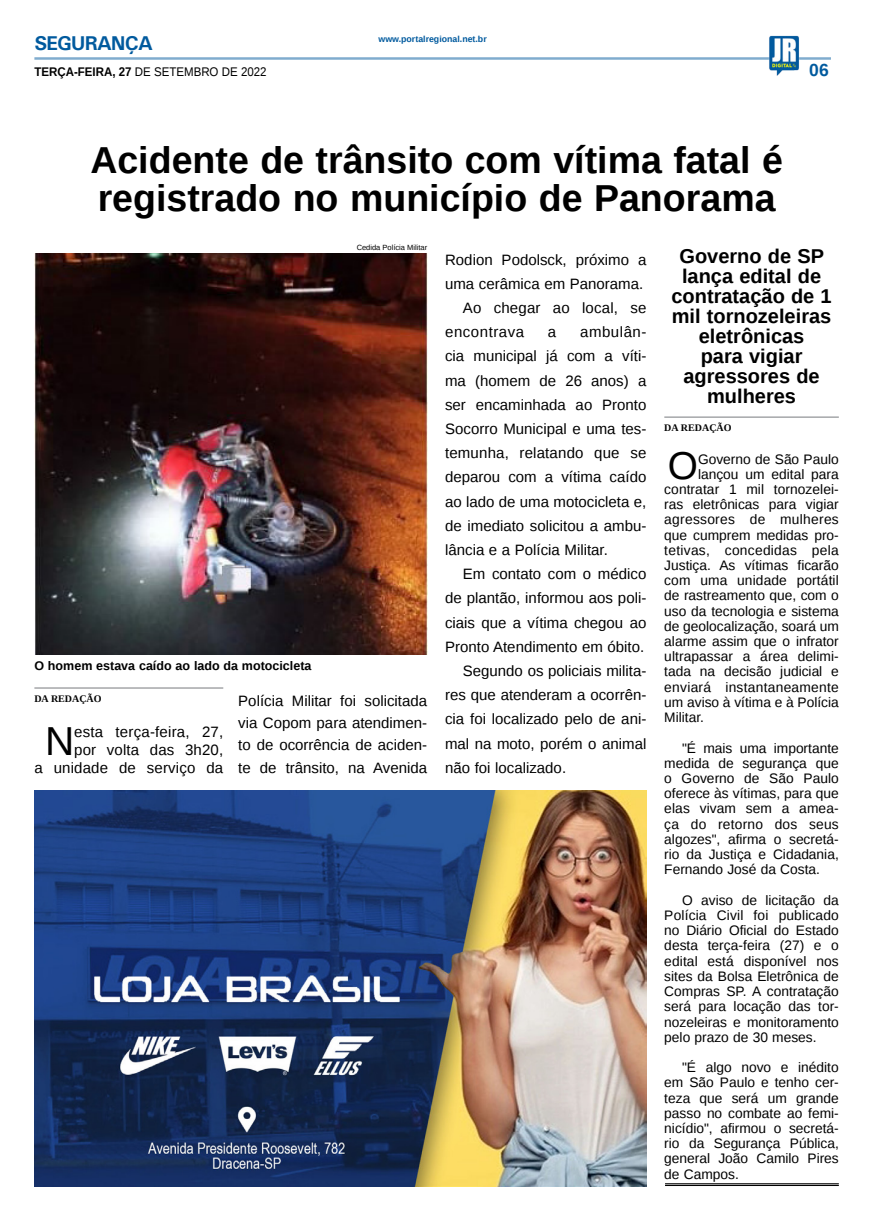
<style>
.page{position:relative;width:869px;height:1223px;background:#fff}
.page>*{position:absolute;margin:0;border:0;box-sizing:border-box;transform-origin:0 0}
.MATÉRIA{font:40.38px "Liberation Sans";color:#000}
.MATÉRIA-2{font:38.75px "Liberation Sans";color:#000}
.TÍTULO{font:700 37.5px/37.5px "Liberation Sans";color:#000}
.TÍTULO-2{font:700 20px/20px "Liberation Sans";color:#000;text-align:center}
.TITULO_PG{font:700 20px "Univers";letter-spacing:-.04em;color:#005a9e}
.TÍTULO-3{font:700 17.5px "Liberation Sans";color:#005a9e}
.MATÉRIA-3{font:15px/24.1px "Liberation Sans";color:#000;text-align:justify}
.MATÉRIA-4{font:13.75px/15.2px "Liberation Sans";color:#000;text-align:justify}
.MATÉRIA-5{font:13.75px "Liberation Sans";letter-spacing:.02em;color:#000}
.LEGENDA{font:700 12.5px "Liberation Sans";color:#000}
.DATA_PG{font:12.5px "Liberation Sans";color:#000;scale:.92 1}
.CRÉDITO_NOME{font:700 10px "Liberation Serif";color:#000}
.DATA_PG-2{font:700 8.75px "Liberation Sans";color:#005a9e}
.CRÉDITO_FOTO{font:7.5px "Liberation Sans";color:#000}
.s1{font-weight:700}
</style>
<div class="page">
<hr style="left:34px;top:57px;width:796px;height:3px;background:#005a9e">
<img style="left:768px;top:36px;width:30px;height:40px">
<img style="left:35px;top:791px;width:611px;height:394px">
<hr style="left:664px;top:1183px;width:174px;height:1px;background:#000">
<hr style="left:664px;top:1184px;width:174px;height:1px;background:#000">
<img style="left:34px;top:254px;width:393px;height:400px">
<hr style="left:34px;top:687px;width:189px;height:1px;background:#939598">
<hr style="left:664px;top:416px;width:174px;height:2px;background:#939598">
<p class="TITULO_PG" style="left:34px;top:31px;width:120px">SEGURANÇA</p>
<p class="DATA_PG" style="left:34px;top:65px;width:254px"><span class="s1">TERÇA-FEIRA, 27</span> DE SETEMBRO DE 2022</p>
<p class="DATA_PG-2" style="left:378px;top:33px;width:110px">www.portalregional.net.br</p>
<p class="TÍTULO" style="left:90px;top:141px;width:693px">Acidente de trânsito com vítima fatal é registrado no município de Panorama</p>
<p class="TÍTULO-3" style="left:808px;top:58px;width:21px">06</p>
<p class="CRÉDITO_FOTO" style="left:356px;top:243px;width:72px">Cedida Polícia Militar</p>
<p class="LEGENDA" style="left:34px;top:657px;width:278px">O homem estava caído ao lado da motocicleta</p>
<p class="CRÉDITO_NOME" style="left:34px;top:691px;width:69px">DA REDAÇÃO</p>
<p class="MATÉRIA" style="left:45px;top:718px;width:31px">N</p>
<p class="MATÉRIA-3" style="left:34px;top:724px;width:190px;line-height:17.8px;text-align:right">esta terça-feira, 27,<br>por volta das 3h20,<br>a unidade de serviço da</p>
<p class="MATÉRIA-3" style="left:238px;top:690px;width:190px;line-height:22.4px">Polícia Militar foi solicitada via Copom para atendimen&shy;to de ocorrência de aciden&shy;te de trânsito, na Avenida</p>
<p class="MATÉRIA-3" style="left:445px;top:248px;width:203px">Rodion Podolsck, próximo a uma cerâmica em Panorama.</p>
<p class="MATÉRIA-3" style="left:445px;top:296px;width:203px;text-indent:18px">Ao chegar ao local, se encontrava</p>
<p class="MATÉRIA-3" style="left:445px;top:320px;width:203px;text-indent:135px">ambulân&shy;cia municipal já com a víti&shy;ma (homem de 26 anos) a ser encaminhada ao Pronto Socorro Municipal e uma tes&shy;temunha, relatando que se deparou com a vítima caído ao lado de uma motocicleta e, de imediato solicitou a ambu&shy;lância e a Polícia Militar.</p>
<p class="MATÉRIA-3" style="left:445px;top:562px;width:203px;text-indent:18px">Em contato com o médico de plantão, informou aos poli&shy;ciais que a vítima chegou ao Pronto Atendimento em óbito.</p>
<p class="MATÉRIA-3" style="left:445px;top:659px;width:203px;text-indent:18px">Segundo os policiais milita&shy;res que atenderam a ocorrên&shy;cia foi localizado pelo de ani&shy;mal na moto, porém o animal não foi localizado.</p>
<p class="MATÉRIA-3" style="left:547px;top:320px;width:10px">a</p>
<p class="TÍTULO-2" style="left:671px;top:245px;width:162px">Governo de SP lança edital de contratação de 1 mil tornozeleiras</p>
<p class="TÍTULO-2" style="left:698px;top:325px;width:107px;text-align:left">eletrônicas para vigiar</p>
<p class="TÍTULO-2" style="left:683px;top:365px;width:138px">agressores de mulheres</p>
<p class="CRÉDITO_NOME" style="left:664px;top:420px;width:69px">DA REDAÇÃO</p>
<p class="MATÉRIA-2" style="left:667px;top:443px;width:32px">O</p>
<p class="MATÉRIA-4" style="left:697px;top:452px;width:142px">Governo de São Paulo</p>
<p class="MATÉRIA-4" style="left:697px;top:467px;width:142px">lançou um edital para</p>
<p class="MATÉRIA-4" style="left:664px;top:482px;width:176px">contratar 1 mil tornozelei-</p>
<p class="MATÉRIA-4" style="left:664px;top:497px;width:176px">ras eletrônicas para vigiar</p>
<p class="MATÉRIA-5" style="left:664px;top:512px;width:176px">agressores de mulheres</p>
<p class="MATÉRIA-4" style="left:664px;top:527px;width:176px">que cumprem medidas pro-</p>
<p class="MATÉRIA-5" style="left:664px;top:542px;width:176px">tetivas, concedidas pela</p>
<p class="MATÉRIA-4" style="left:664px;top:558px;width:176px">Justiça. As vítimas ficarão</p>
<p class="MATÉRIA-4" style="left:664px;top:573px;width:176px">com uma unidade portátil</p>
<p class="MATÉRIA-4" style="left:664px;top:588px;width:176px">de rastreamento que, com o</p>
<p class="MATÉRIA-4" style="left:664px;top:604px;width:176px">uso da tecnologia e sistema</p>
<p class="MATÉRIA-4" style="left:664px;top:619px;width:176px">de geolocalização, soará um</p>
<p class="MATÉRIA-4" style="left:664px;top:634px;width:176px">alarme assim que o infrator</p>
<p class="MATÉRIA-4" style="left:664px;top:649px;width:176px">ultrapassar a área delimi-</p>
<p class="MATÉRIA-4" style="left:664px;top:664px;width:176px">tada na decisão judicial e</p>
<p class="MATÉRIA-5" style="left:664px;top:679px;width:176px">enviará instantaneamente</p>
<p class="MATÉRIA-4" style="left:664px;top:695px;width:176px">um aviso à vítima e à Polícia</p>
<p class="MATÉRIA-4" style="left:664px;top:710px;width:41px">Militar.</p>
<p class="MATÉRIA-4" style="left:664px;top:740px;width:176px;text-indent:18px">"É mais uma importante medida de segurança que o Governo de São Paulo oferece às vítimas, para que elas vivam sem a amea&shy;ça do retorno dos seus algozes", afirma o secretá&shy;rio da Justiça e Cidadania, Fernando José da Costa.</p>
<p class="MATÉRIA-4" style="left:664px;top:893px;width:176px;text-indent:18px">O aviso de licitação da Polícia Civil foi publicado no Diário Oficial do Estado desta terça-feira (27) e o edital está disponível nos sites da Bolsa Eletrônica de Compras SP. A contratação será para locação das tor&shy;nozeleiras e monitoramento pelo prazo de 30 meses.</p>
<p class="MATÉRIA-4" style="left:664px;top:1060px;width:176px;text-indent:18px">"É algo novo e inédito em São Paulo e tenho cer&shy;teza que será um grande passo no combate ao femi&shy;nicídio", afirmou o secretá&shy;rio da Segurança Pública, general João Camilo Pires de Campos.</p>
</div>
